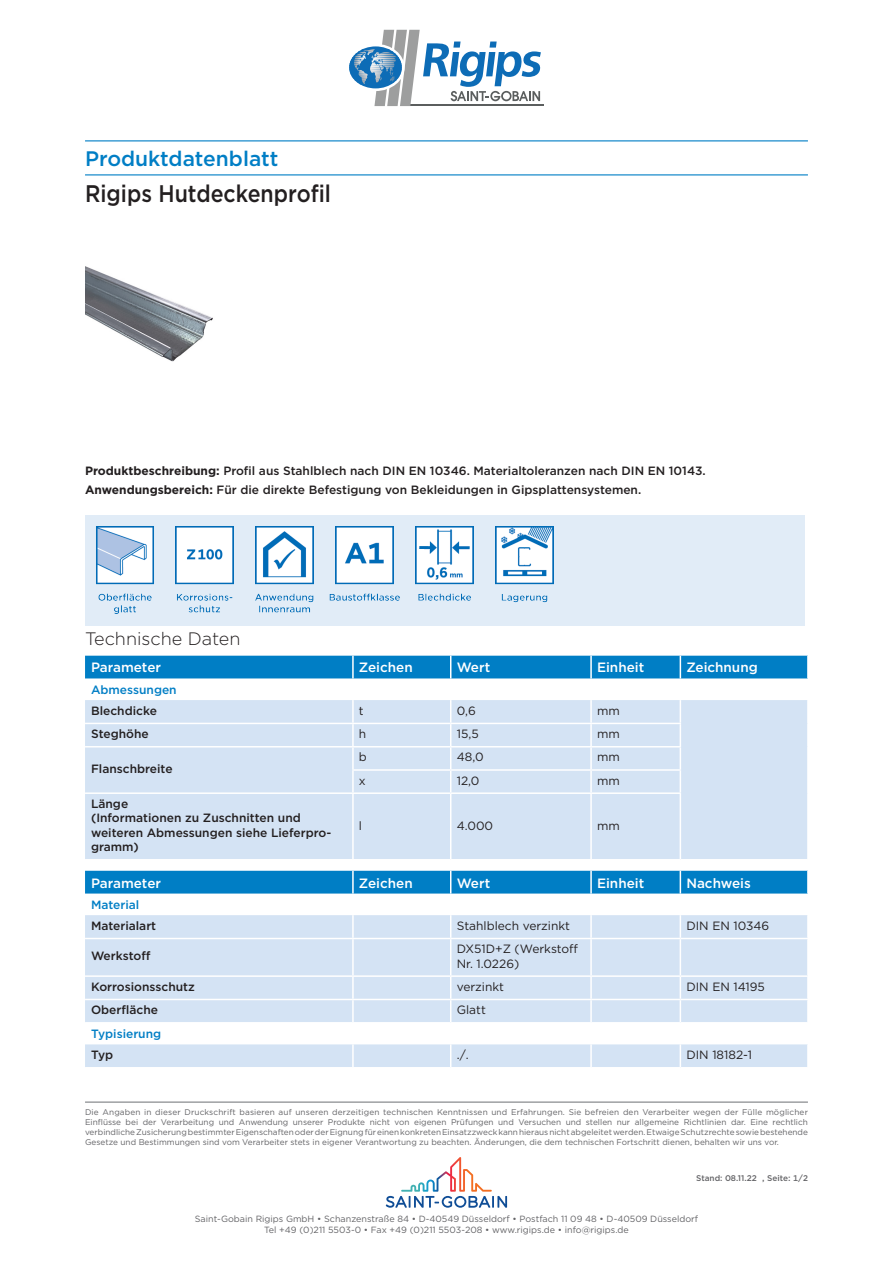
<style>
.page{position:relative;width:893px;height:1263px;background:#fff}
.page>*{position:absolute;margin:0;border:0;box-sizing:border-box;transform-origin:0 0}
.Product_Name{font:500 24px "Gotham";color:#231f20;scale:.89 1}
.t1{font:500 21px "Gotham";color:#007ec5}
.Technische_daten{font:300 18px "Gotham";color:#231f20}
.column_header_column{font:500 13.5px "Gotham";color:#fff}
.column_1{font:500 12px/14.4px "Gotham";color:#231f20}
.Product_Description{font:500 12px "Gotham";color:#231f20}
.column_3{font:12px/14.4px "Gotham";color:#231f20}
.product_description{font:500 12px "Gotham";color:#231f20}
.attribute_group{font:500 12px "Gotham";color:#007ec5}
.column_5{font:12px "Gotham";color:#231f20}
.column_4{font:12px "Gotham";color:#231f20}
.column_2{font:12px "Gotham";color:#231f20}
.t2{font:9px/10.8px "Gotham";color:#636366;text-align:center}
.t3{font:8.25px/9.8px "Gotham";color:#636366;text-align:justify}
.t4{font:500 8.25px "Gotham";color:#636366}
.s1{font-weight:700}
</style>
<div class="page">
<hr style="left:85px;top:140px;width:723px;height:1px;background:#007ec5">
<hr style="left:85px;top:174px;width:723px;height:1px;background:#007ec5">
<hr style="left:85px;top:1101px;width:723px;height:2px;background:#9d9fa2">
<svg style="left:386px;top:1157px;width:121px;height:51px"></svg>
<hr style="left:410px;top:105px;width:134px;height:1px;background:#5b5e5e">
<svg style="left:349px;top:30px;width:192px;height:76px"></svg>
<div style="left:85px;top:515px;width:719px;height:111px;background:#e1ecf7"></div>
<img style="left:96px;top:526px;width:458px;height:88px">
<div style="left:85px;top:700px;width:722px;height:159px;background:#d4e3f4"></div>
<div style="left:85px;top:656px;width:722px;height:22px;background:#007ec5"></div>
<hr style="left:352px;top:700px;width:2px;height:23px;background:#fff">
<hr style="left:590px;top:700px;width:2px;height:23px;background:#fff">
<hr style="left:85px;top:723px;width:268px;height:1px;background:#fff">
<hr style="left:353px;top:723px;width:98px;height:1px;background:#fff">
<hr style="left:352px;top:724px;width:2px;height:22px;background:#fff">
<hr style="left:451px;top:723px;width:140px;height:1px;background:#fff">
<hr style="left:591px;top:723px;width:90px;height:1px;background:#fff">
<hr style="left:590px;top:724px;width:2px;height:22px;background:#fff">
<hr style="left:353px;top:746px;width:98px;height:1px;background:#fff">
<hr style="left:451px;top:746px;width:140px;height:1px;background:#fff">
<hr style="left:591px;top:746px;width:90px;height:1px;background:#fff">
<hr style="left:590px;top:747px;width:2px;height:22px;background:#fff">
<hr style="left:352px;top:769px;width:99px;height:2px;background:#fff">
<hr style="left:451px;top:769px;width:140px;height:2px;background:#fff">
<svg style="left:450px;top:700px;width:1px;height:92px"></svg>
<hr style="left:591px;top:769px;width:90px;height:2px;background:#fff">
<hr style="left:590px;top:771px;width:2px;height:21px;background:#fff">
<hr style="left:353px;top:792px;width:98px;height:2px;background:#fff">
<hr style="left:352px;top:794px;width:2px;height:65px;background:#fff">
<hr style="left:451px;top:792px;width:140px;height:2px;background:#fff">
<hr style="left:450px;top:794px;width:1px;height:65px;background:#fff">
<hr style="left:591px;top:792px;width:90px;height:2px;background:#fff">
<hr style="left:590px;top:794px;width:2px;height:65px;background:#fff">
<hr style="left:85px;top:746px;width:268px;height:1px;background:#fff">
<hr style="left:352px;top:747px;width:2px;height:22px;background:#fff">
<hr style="left:352px;top:771px;width:2px;height:21px;background:#fff">
<hr style="left:85px;top:792px;width:268px;height:2px;background:#fff">
<svg style="left:680px;top:700px;width:1px;height:92px"></svg>
<hr style="left:680px;top:794px;width:1px;height:65px;background:#fff">
<svg style="left:85px;top:915px;width:722px;height:152px;background:#dae7f5"></svg>
<div style="left:85px;top:871px;width:722px;height:22px;background:#007ec5"></div>
<hr style="left:352px;top:915px;width:2px;height:23px;background:#fff">
<svg style="left:450px;top:915px;width:1px;height:23px"></svg>
<hr style="left:590px;top:915px;width:2px;height:23px;background:#fff">
<svg style="left:680px;top:915px;width:1px;height:23px"></svg>
<hr style="left:85px;top:938px;width:268px;height:1px;background:#fff">
<hr style="left:353px;top:938px;width:98px;height:1px;background:#fff">
<hr style="left:352px;top:939px;width:2px;height:36px;background:#fff">
<hr style="left:451px;top:938px;width:140px;height:1px;background:#fff">
<hr style="left:450px;top:939px;width:1px;height:36px;background:#fff">
<hr style="left:591px;top:938px;width:89px;height:1px;background:#fff">
<hr style="left:590px;top:939px;width:2px;height:36px;background:#fff">
<hr style="left:680px;top:938px;width:129px;height:1px;background:#fff">
<hr style="left:680px;top:939px;width:1px;height:36px;background:#fff">
<hr style="left:85px;top:975px;width:268px;height:2px;background:#fff">
<hr style="left:353px;top:975px;width:98px;height:2px;background:#fff">
<hr style="left:352px;top:977px;width:2px;height:22px;background:#fff">
<hr style="left:451px;top:975px;width:140px;height:2px;background:#fff">
<hr style="left:591px;top:975px;width:89px;height:2px;background:#fff">
<hr style="left:590px;top:977px;width:2px;height:22px;background:#fff">
<hr style="left:680px;top:975px;width:129px;height:2px;background:#fff">
<hr style="left:85px;top:999px;width:268px;height:1px;background:#fff">
<hr style="left:353px;top:999px;width:98px;height:1px;background:#fff">
<hr style="left:352px;top:1000px;width:2px;height:22px;background:#fff">
<hr style="left:451px;top:999px;width:140px;height:1px;background:#fff">
<svg style="left:450px;top:977px;width:1px;height:45px"></svg>
<hr style="left:591px;top:999px;width:89px;height:1px;background:#fff">
<hr style="left:590px;top:1000px;width:2px;height:22px;background:#fff">
<hr style="left:680px;top:999px;width:129px;height:1px;background:#fff">
<svg style="left:680px;top:977px;width:1px;height:45px"></svg>
<hr style="left:85px;top:1022px;width:268px;height:1px;background:#fff">
<hr style="left:353px;top:1022px;width:98px;height:1px;background:#fff">
<hr style="left:451px;top:1022px;width:140px;height:1px;background:#fff">
<hr style="left:591px;top:1022px;width:89px;height:1px;background:#fff">
<hr style="left:680px;top:1022px;width:129px;height:1px;background:#fff">
<hr style="left:352px;top:1044px;width:2px;height:23px;background:#fff">
<svg style="left:450px;top:1044px;width:1px;height:23px"></svg>
<hr style="left:590px;top:1044px;width:2px;height:23px;background:#fff">
<svg style="left:680px;top:1044px;width:1px;height:23px"></svg>
<img style="left:85px;top:266px;width:128px;height:96px">
<h2 class="t1" style="left:85px;top:145px;width:195px">Produktdatenblatt</h2>
<p class="Product_Name" style="left:85px;top:178px;width:278px">Rigips Hutdeckenprofil</p>
<p class="Product_Description" style="left:85px;top:462px;width:622px"><span class="s1">Produktbeschreibung:</span> Profil aus Stahlblech nach DIN EN 10346. Materialtoleranzen nach DIN EN 10143.</p>
<p class="product_description" style="left:85px;top:482px;width:558px"><span class="s1">Anwendungsbereich:</span> Für die direkte Befestigung von Bekleidungen in Gipsplattensystemen.</p>
<p class="Technische_daten" style="left:85px;top:627px;width:157px">Technische Daten</p>
<p class="column_header_column" style="left:91px;top:659px;width:72px">Parameter</p>
<p class="column_header_column" style="left:359px;top:659px;width:55px">Zeichen</p>
<p class="column_header_column" style="left:457px;top:659px;width:35px">Wert</p>
<p class="column_header_column" style="left:597px;top:659px;width:49px">Einheit</p>
<p class="column_header_column" style="left:686px;top:659px;width:73px">Zeichnung</p>
<p class="attribute_group" style="left:91px;top:682px;width:87px">Abmessungen</p>
<p class="column_1" style="left:91px;top:703px;width:67px">Blechdicke</p>
<p class="column_2" style="left:359px;top:703px;width:6px">t</p>
<p class="column_3" style="left:457px;top:703px;width:21px">0,6</p>
<p class="column_4" style="left:597px;top:703px;width:24px">mm</p>
<p class="column_1" style="left:91px;top:727px;width:59px">Steghöhe</p>
<p class="column_2" style="left:359px;top:726px;width:9px">h</p>
<p class="column_3" style="left:457px;top:726px;width:23px">15,5</p>
<p class="column_4" style="left:597px;top:726px;width:24px">mm</p>
<p class="column_1" style="left:91px;top:761px;width:83px">Flanschbreite</p>
<p class="column_2" style="left:359px;top:749px;width:9px">b</p>
<p class="column_3" style="left:457px;top:750px;width:28px">48,0</p>
<p class="column_4" style="left:597px;top:749px;width:24px">mm</p>
<p class="column_2" style="left:359px;top:773px;width:8px">x</p>
<p class="column_3" style="left:457px;top:773px;width:24px">12,0</p>
<p class="column_4" style="left:597px;top:773px;width:24px">mm</p>
<p class="column_1" style="left:91px;top:796px;width:242px">Länge<br>(Informationen zu Zuschnitten und weiteren Abmessungen siehe Lieferpro&shy;gramm)</p>
<p class="column_2" style="left:359px;top:818px;width:5px">l</p>
<p class="column_3" style="left:457px;top:818px;width:38px">4.000</p>
<p class="column_4" style="left:597px;top:818px;width:24px">mm</p>
<p class="column_header_column" style="left:91px;top:874px;width:72px">Parameter</p>
<p class="column_header_column" style="left:359px;top:874px;width:55px">Zeichen</p>
<p class="column_header_column" style="left:457px;top:874px;width:35px">Wert</p>
<p class="column_header_column" style="left:597px;top:874px;width:49px">Einheit</p>
<p class="column_header_column" style="left:686px;top:874px;width:66px">Nachweis</p>
<p class="attribute_group" style="left:91px;top:897px;width:50px">Material</p>
<p class="column_1" style="left:91px;top:918px;width:67px">Materialart</p>
<p class="column_3" style="left:457px;top:918px;width:115px">Stahlblech verzinkt</p>
<p class="column_5" style="left:686px;top:918px;width:85px">DIN EN 10346</p>
<p class="column_1" style="left:91px;top:949px;width:61px">Werkstoff</p>
<p class="column_3" style="left:457px;top:941px;width:123px">DX51D+Z (Werkstoff<br>Nr. 1.0226)</p>
<p class="column_1" style="left:91px;top:979px;width:105px">Korrosionsschutz</p>
<p class="column_3" style="left:457px;top:979px;width:49px">verzinkt</p>
<p class="column_5" style="left:686px;top:979px;width:80px">DIN EN 14195</p>
<p class="column_1" style="left:91px;top:1003px;width:68px">Oberfläche</p>
<p class="column_3" style="left:457px;top:1002px;width:31px">Glatt</p>
<p class="attribute_group" style="left:91px;top:1026px;width:72px">Typisierung</p>
<p class="column_1" style="left:91px;top:1048px;width:24px">Typ</p>
<p class="column_3" style="left:457px;top:1047px;width:13px">./.</p>
<p class="column_5" style="left:686px;top:1047px;width:67px">DIN 18182-1</p>
<p class="t3" style="left:85px;top:1107px;width:724px">Die Angaben in dieser Druckschrift basieren auf unseren derzeitigen technischen Kenntnissen und Erfahrungen. Sie befreien den Verarbeiter wegen der Fülle möglicher Einflüsse bei der Verarbeitung und Anwendung unserer Produkte nicht von eigenen Prüfungen und Versuchen und stellen nur allgemeine Richtlinien dar. Eine rechtlich verbindliche Zusicherung bestimmter Eigenschaften oder der Eignung für einen konkreten Einsatzzweck kann hieraus nicht abgeleitet werden. Etwaige Schutzrechte sowie bestehende Gesetze und Bestimmungen sind vom Verarbeiter stets in eigener Verantwortung zu beachten. Änderungen, die dem technischen Fortschritt dienen, behalten wir uns vor.</p>
<p class="t4" style="left:696px;top:1173px;width:113px">Stand: 08.11.22 , Seite: 1/2</p>
<p class="t2" style="left:195px;top:1213px;width:505px">Saint-Gobain Rigips GmbH • Schanzenstraße 84 • D-40549 Düsseldorf • Postfach 11 09 48 • D-40509 Düsseldorf<br>Tel +49 (0)211 5503-0 • Fax +49 (0)211 5503-208 • www.rigips.de • info@rigips.de</p>
</div>
